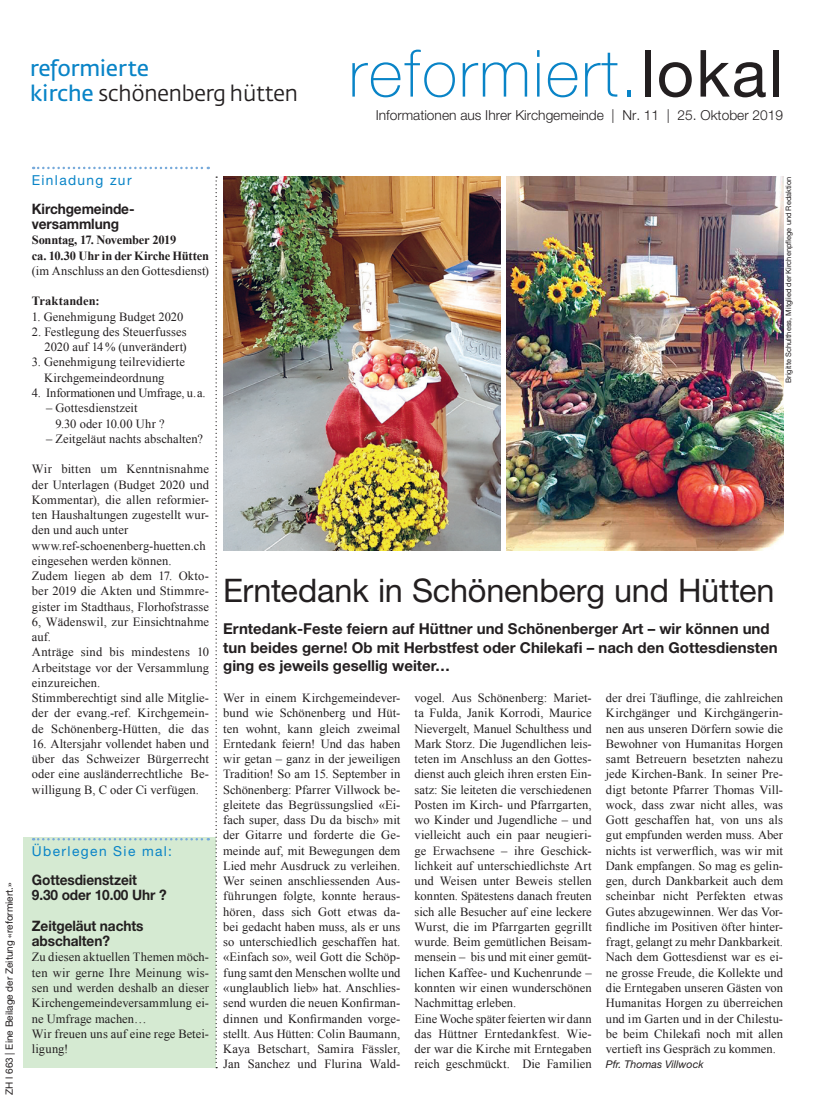
<style>
.page{position:relative;width:815px;height:1106px;background:#fff}
.page>*{position:absolute;margin:0;border:0;box-sizing:border-box;transform-origin:0 0}
.t1{font:100 65.12px "Helvetica Neue LT Std";letter-spacing:.03em;color:#0984c7}
.t2{font:32.5px "Helvetica Neue LT Pro";letter-spacing:-.01em;color:#231f20}
.t3{font:21.75px/24.5px "Fedra Sans";letter-spacing:-.02em;color:#0984c7}
.t4{font:700 15px/18.8px "Helvetica Neue LT Pro";color:#231f20}
.t5{font:700 14.38px/15.2px "Helvetica Neue LT Pro";letter-spacing:-.01em;color:#231f20;scale:.95 1}
.t6{font:300 13.75px "Helvetica Neue LT Pro";color:#231f20}
.t7{font:13.75px "Helvetica Neue LT Pro";letter-spacing:.1em;color:#0984c7}
.t8{font:12.5px/15.2px "Times New Roman";letter-spacing:.005em;color:#231f20}
.t9{font:700 12.5px/15.2px "Times New Roman";letter-spacing:-.015em;color:#231f20}
.t10{font:12.5px "Times New Roman";letter-spacing:-.02em;color:#231f20}
.t11{font:700 12.5px "Times New Roman";letter-spacing:.005em;color:#231f20}
.t12{font:italic 10.62px "Helvetica Neue LT Pro";color:#231f20}
.t13{font:10px "Helvetica Neue LT Std";color:#231f20}
.t14{font:7.5px "Helvetica Neue LT Std";color:#231f20}
.s1{color:#231f20}
.s2{font-family:"Helvetica Neue LT Pro";font-weight:400;color:#231f20}
</style>
<div class="page">
<div style="left:23px;top:837px;width:193px;height:231px;background:#d5ead2"></div>
<svg style="left:216px;top:176px;width:1px;height:892px"></svg>
<svg style="left:33px;top:167px;width:176px;height:2px"></svg>
<svg style="left:33px;top:838px;width:176px;height:2px"></svg>
<img style="left:223px;top:176px;width:277px;height:374px">
<img style="left:506px;top:176px;width:277px;height:374px">
<h3 class="t3" style="left:30px;top:57px;width:270px">reformierte<br>kirche <span class="s1">schönenberg hütten</span></h3>
<h1 class="t1" style="left:349px;top:36px;width:436px">reformiert.<span class="s2">lokal</span></h1>
<p class="t6" style="left:376px;top:106px;width:409px">Informationen aus Ihrer Kirchgemeinde | Nr. 11 | 25. Oktober 2019</p>
<p class="t13" style="left:3px;top:1095px;width:214px;rotate:-90deg">ZH l 663 | Eine Beilage der Zeitung «reformiert.»</p>
<p class="t7" style="left:32px;top:171px;width:101px">Einladung zur</p>
<p class="t5" style="left:32px;top:201px;width:110px">Kirchgemeinde&shy;versammlung</p>
<p class="t9" style="left:32px;top:232px;width:179px">Sonntag, 17. November 2019<br>ca. 10.30 Uhr in der Kirche Hütten</p>
<p class="t8" style="left:32px;top:263px;width:179px">(im Anschluss an den Gottesdienst)</p>
<p class="t11" style="left:32px;top:294px;width:69px">Traktanden:</p>
<p class="t8" style="left:32px;top:309px;width:153px">1. Genehmigung Budget 2020</p>
<p class="t8" style="left:32px;top:324px;width:156px;text-align:right">2. Festlegung des Steuerfusses<br>2020 auf 14% (unverändert)</p>
<p class="t8" style="left:44px;top:354px;width:142px;text-indent:-12px">3. Genehmigung teilrevidierte<br>Kirchgemeindeordnung</p>
<p class="t10" style="left:32px;top:386px;width:175px">4. Informationen und Umfrage, u.a.</p>
<p class="t8" style="left:55px;top:400px;width:111px;text-indent:-9px">– Gottesdienstzeit<br>9.30 oder 10.00 Uhr ?</p>
<p class="t8" style="left:46px;top:431px;width:158px">– Zeitgeläut nachts abschalten?</p>
<p class="t8" style="left:32px;top:461px;width:179px">Wir bitten um Kenntnisnahme der Unterlagen (Budget 2020 und<br>Kommentar), die allen reformier&shy;ten Haushaltungen zugestellt wur&shy;den und auch unter www.ref-schoenenberg-huetten.ch eingesehen werden können.<br>Zudem liegen ab dem 17. Okto&shy;ber 2019 die Akten und Stimmre&shy;gister im Stadthaus, Florhofstrasse<br>6, Wädenswil, zur Einsichtnahme auf.<br>Anträge sind bis mindestens 10<br>Arbeitstage vor der Versammlung einzureichen.<br>Stimmberechtigt sind alle Mitglie&shy;der der evang.-ref. Kirchgemein&shy;de Schönenberg-Hütten, die das</p>
<p class="t8" style="left:32px;top:736px;width:179px;text-align:justify">16. Altersjahr vollendet haben und über das Schweizer Bürgerrecht oder eine ausländerrechtliche Be&shy;willigung B, C oder Ci verfügen.</p>
<p class="t7" style="left:32px;top:842px;width:142px">Überlegen Sie mal:</p>
<p class="t5" style="left:32px;top:872px;width:143px">Gottesdienstzeit<br>9.30 oder 10.00 Uhr ?</p>
<p class="t5" style="left:32px;top:917px;width:119px">Zeitgeläut nachts abschalten?</p>
<p class="t8" style="left:32px;top:949px;width:179px">Zu diesen aktuellen Themen möch&shy;ten wir gerne Ihre Meinung wis&shy;sen und werden deshalb an dieser<br>Kirchengemeindeversammlung ei&shy;ne Umfrage machen…<br>Wir freuen uns auf eine rege Betei&shy;ligung!</p>
<p class="t14" style="left:784px;top:383px;width:208px;rotate:-90deg">Brigitte Schulthess, Mitglied der Kirchenpflege und Redaktion</p>
<h2 class="t2" style="left:223px;top:570px;width:553px">Erntedank in Schönenberg und Hütten</h2>
<p class="t4" style="left:223px;top:618px;width:556px">Erntedank-Feste feiern auf Hüttner und Schönenberger Art – wir können und tun beides gerne! Ob mit Herbstfest oder Chilekafi – nach den Gottesdiensten ging es jeweils gesellig weiter…</p>
<p class="t8" style="left:223px;top:690px;width:179px;text-align:justify">Wer in einem Kirchgemeindever&shy;bund wie Schönenberg und Hüt&shy;ten wohnt, kann gleich zweimal Erntedank feiern! Und das haben wir getan – ganz in der jeweiligen Tradition! So am 15. September in Schönenberg: Pfarrer Villwock be&shy;gleitete das Begrüssungslied «Ei&shy;fach super, dass Du da bisch» mit der Gitarre und forderte die Ge&shy;meinde auf, mit Bewegungen dem Lied mehr Ausdruck zu verleihen.<br>Wer seinen anschliessenden Aus&shy;führungen folgte, konnte heraus&shy;hören, dass sich Gott etwas da&shy;bei gedacht haben muss, als er uns so unterschiedlich geschaffen hat. «Einfach so», weil Gott die Schöp&shy;fung samt den Menschen wollte und «unglaublich lieb» hat. Anschlies&shy;send wurden die neuen Konfirman&shy;dinnen und Konfirmanden vorge&shy;stellt. Aus Hütten: Colin Baumann, Kaya Betschart, Samira Fässler, Jan Sanchez und Flurina Wald-</p>
<p class="t8" style="left:415px;top:690px;width:179px">vogel. Aus Schönenberg: Mariet&shy;ta Fulda, Janik Korrodi, Maurice Nievergelt, Manuel Schulthess und Mark Storz. Die Jugendlichen leis&shy;teten im Anschluss an den Gottes&shy;dienst auch gleich ihren ersten Ein&shy;satz: Sie leiteten die verschiedenen Posten im Kirch- und Pfarrgarten, wo Kinder und Jugendliche – und vielleicht auch ein paar neugieri&shy;ge Erwachsene – ihre Geschick&shy;lichkeit auf unterschiedlichste Art und Weisen unter Beweis stellen konnten. Spätestens danach freuten sich alle Besucher auf eine leckere Wurst, die im Pfarrgarten gegrillt wurde. Beim gemütlichen Beisam&shy;mensein – bis und mit einer gemüt&shy;lichen Kaffee- und Kuchenrunde – konnten wir einen wunderschönen Nachmittag erleben.<br>Eine Woche später feierten wir dann das Hüttner Erntedankfest. Wie&shy;der war die Kirche mit Erntegaben reich geschmückt. Die Familien</p>
<p class="t8" style="left:606px;top:690px;width:179px;text-align:justify">der drei Täuflinge, die zahlreichen Kirchgänger und Kirchgängerin&shy;nen aus unseren Dörfern sowie die Bewohner von Humanitas Horgen samt Betreuern besetzten nahezu jede Kirchen-Bank. In seiner Pre&shy;digt betonte Pfarrer Thomas Vill&shy;wock, dass zwar nicht alles, was Gott geschaffen hat, von uns als gut empfunden werden muss. Aber nichts ist verwerflich, was wir mit Dank empfangen. So mag es gelin&shy;gen, durch Dankbarkeit auch dem scheinbar nicht Perfekten etwas Gutes abzugewinnen. Wer das Vor&shy;findliche im Positiven öfter hinter&shy;fragt, gelangt zu mehr Dankbarkeit.<br>Nach dem Gottesdienst war es ei&shy;ne grosse Freude, die Kollekte und die Erntegaben unseren Gästen von Humanitas Horgen zu überreichen und im Garten und in der Chilestu&shy;be beim Chilekafi noch mit allen vertieft ins Gespräch zu kommen.</p>
<p class="t12" style="left:606px;top:1057px;width:99px">Pfr. Thomas Villwock</p>
</div>
